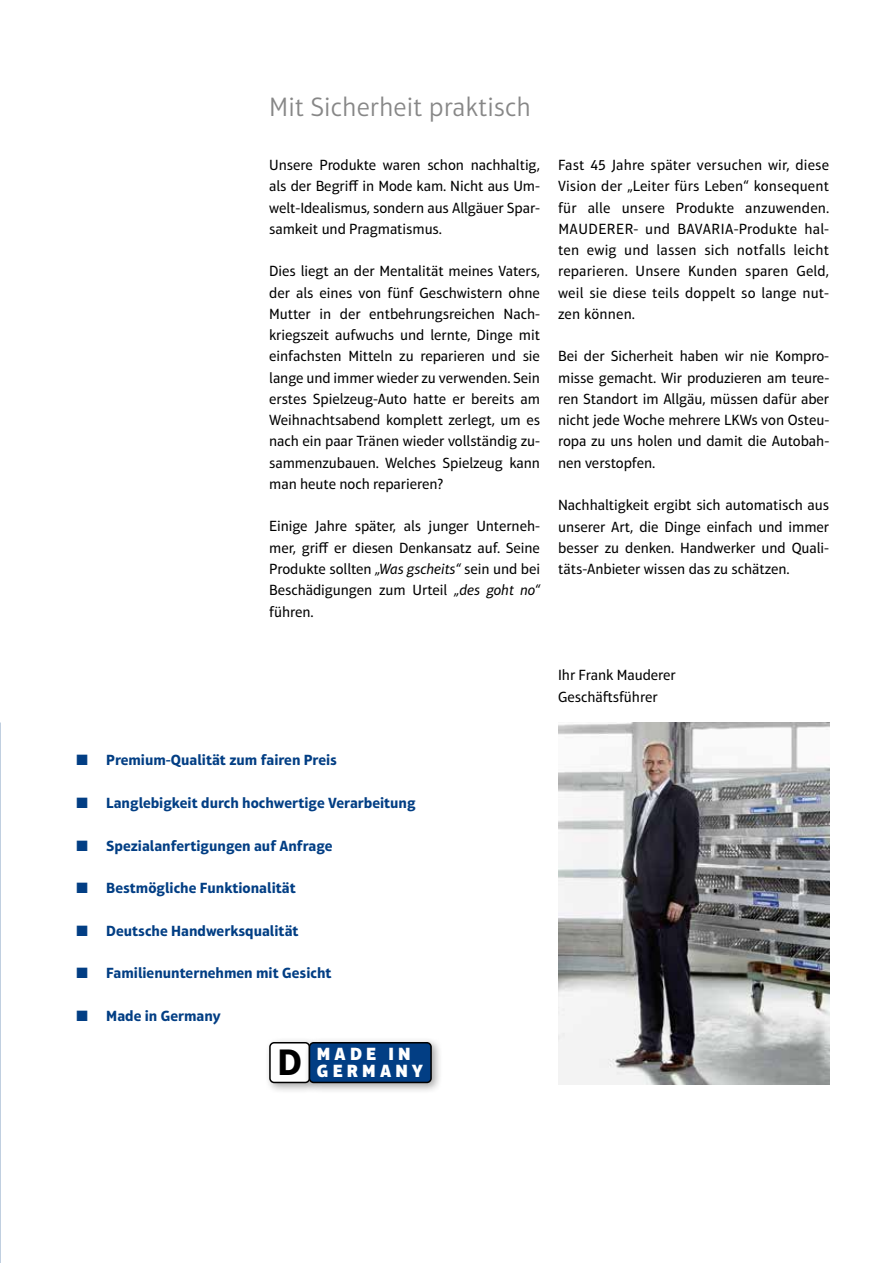
<style>
.page{position:relative;width:893px;height:1263px;background:#fff}
.page>*{position:absolute;margin:0;border:0;box-sizing:border-box;transform-origin:0 0}
.t1{font:300 27px "Aptifer Sans LT Pro";color:#878787}
.t2{font:900 18px/16.5px "Aptifer Sans LT Pro";letter-spacing:.235em;color:#fff}
.t3{font:15px/21.3px "Aptifer Sans LT Pro";letter-spacing:-.005em;color:#000;text-align:justify}
.t4{font:700 15px "Aptifer Sans LT Pro";color:#023e84}
.s1{font-style:italic}
.s2{font-weight:700;font-size:37.5px;color:#000}
</style>
<div class="page">
<img style="left:558px;top:723px;width:271px;height:361px">
<div style="left:264px;top:1037px;width:58px;height:57px;background:#000;opacity:.35"></div>
<div style="left:270px;top:1043px;width:39px;height:39px;background:#fff;border-radius:4px"></div>
<div style="left:269px;top:1042px;width:41px;height:41px;border:2px solid #000;border-radius:4px"></div>
<div style="left:304px;top:1037px;width:139px;height:57px;background:#000;opacity:.35"></div>
<div style="left:309px;top:1043px;width:122px;height:39px;background:#023e84;border-radius:4px"></div>
<div style="left:309px;top:1042px;width:123px;height:41px;border:2px solid #000;border-radius:4px"></div>
<h1 class="t1" style="left:269px;top:92px;width:263px">Mit Sicherheit praktisch</h1>
<p class="t3" style="left:269px;top:154px;width:272px">Unsere Produkte waren schon nachhaltig, als der Begriff in Mode kam. Nicht aus Um&shy;welt-Idealismus, sondern aus Allgäuer Spar&shy;samkeit und Pragmatismus.</p>
<p class="t3" style="left:269px;top:261px;width:272px">Dies liegt an der Mentalität meines Vaters, der als eines von fünf Geschwistern ohne Mutter in der entbehrungsreichen Nach&shy;kriegszeit aufwuchs und lernte, Dinge mit einfachsten Mitteln zu reparieren und sie lange und immer wieder zu verwenden. Sein erstes Spielzeug-Auto hatte er bereits am Weihnachtsabend komplett zerlegt, um es nach ein paar Tränen wieder vollständig zu&shy;sammenzubauen. Welches Spielzeug kann man heute noch reparieren?</p>
<p class="t3" style="left:269px;top:516px;width:272px">Einige Jahre später, als junger Unterneh&shy;mer, griff er diesen Denkansatz auf. Seine Produkte sollten <span class="s1">„Was gscheits“</span> sein und bei Beschädigungen zum Urteil <span class="s1">„des goht no“ </span>führen.</p>
<p class="t3" style="left:558px;top:154px;width:273px">Fast 45 Jahre später versuchen wir, diese Vision der „Leiter fürs Leben“ konsequent für alle unsere Produkte anzuwenden.<br>MAUDERER- und BAVARIA-Produkte hal&shy;ten ewig und lassen sich notfalls leicht reparieren. Unsere Kunden sparen Geld, weil sie diese teils doppelt so lange nut&shy;zen können.</p>
<p class="t3" style="left:558px;top:346px;width:273px">Bei der Sicherheit haben wir nie Kompro&shy;misse gemacht. Wir produzieren am teure&shy;ren Standort im Allgäu, müssen dafür aber nicht jede Woche mehrere LKWs von Osteu&shy;ropa zu uns holen und damit die Autobah&shy;nen verstopfen.</p>
<p class="t3" style="left:558px;top:495px;width:273px">Nachhaltigkeit ergibt sich automatisch aus unserer Art, die Dinge einfach und immer besser zu denken. Handwerker und Quali&shy;täts-Anbieter wissen das zu schätzen.</p>
<p class="t4" style="left:77px;top:751px;width:262px">■ Premium-Qualität zum fairen Preis</p>
<p class="t4" style="left:77px;top:794px;width:341px">■ Langlebigkeit durch hochwertige Verarbeitung</p>
<p class="t4" style="left:77px;top:836px;width:258px">■ Spezialanfertigungen auf Anfrage</p>
<p class="t4" style="left:77px;top:879px;width:221px">■ Bestmögliche Funktionalität</p>
<p class="t4" style="left:77px;top:921px;width:224px">■ Deutsche Handwerksqualität</p>
<p class="t4" style="left:77px;top:964px;width:257px">■ Familienunternehmen mit Gesicht</p>
<p class="t4" style="left:77px;top:1006px;width:146px">■ Made in Germany</p>
<p class="t2" style="left:277px;top:1046px;width:147px;text-indent:39px">MADE IN<br><span class="s2">D</span> GERMANY</p>
<p class="t3" style="left:558px;top:665px;width:119px">Ihr Frank Mauderer<br>Geschäftsführer</p>
</div>
